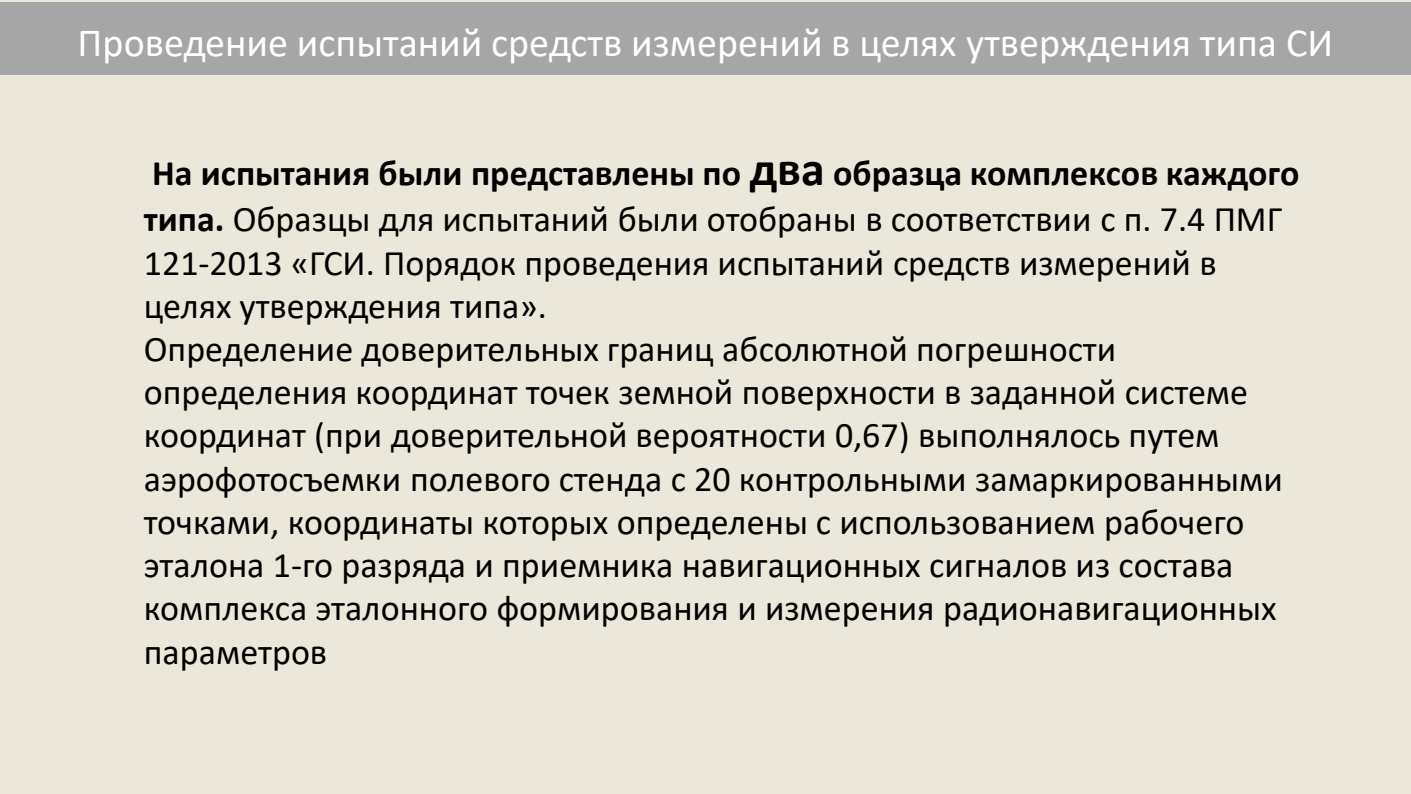
<style>
.page{position:relative;width:1411px;height:794px;background:#ebe8db}
.page>*{position:absolute;margin:0;border:0;box-sizing:border-box;transform-origin:0 0}
.t1{font:40px "Calibri";color:#fff}
.t2{font:36px/43.2px "Calibri";color:#000}
.t3{font:700 36px/46.4px "Calibri";color:#000}
.s1{font-size:48px}
.s2{font-weight:400}
</style>
<div class="page">
<div style="left:0;top:2px;width:1411px;height:62px;background:#a6a6a6"></div>
<div style="left:0;top:12px;width:1411px;height:63px;background:#a6a6a6"></div>
<p class="t1" style="left:78px;top:15px;width:1257px">Проведение испытаний средств измерений в целях утверждения типа СИ</p>
<p class="t3" style="left:144px;top:149px;width:1157px">На испытания были представлены по <span class="s1">два</span> образца комплексов каждого типа. <span class="s2">Образцы для испытаний были отобраны в соответствии с п. 7.4 ПМГ</span></p>
<p class="t2" style="left:144px;top:240px;width:1074px">121-2013 «ГСИ. Порядок проведения испытаний средств измерений в целях утверждения типа».</p>
<p class="t2" style="left:144px;top:326px;width:1141px">Определение доверительных границ абсолютной погрешности определения координат точек земной поверхности в заданной системе координат (при доверительной вероятности 0,67) выполнялось путем аэрофотосъемки полевого стенда с 20 контрольными замаркированными точками, координаты которых определены с использованием рабочего эталона 1-го разряда и приемника навигационных сигналов из состава комплекса эталонного формирования и измерения радионавигационных параметров</p>
</div>
